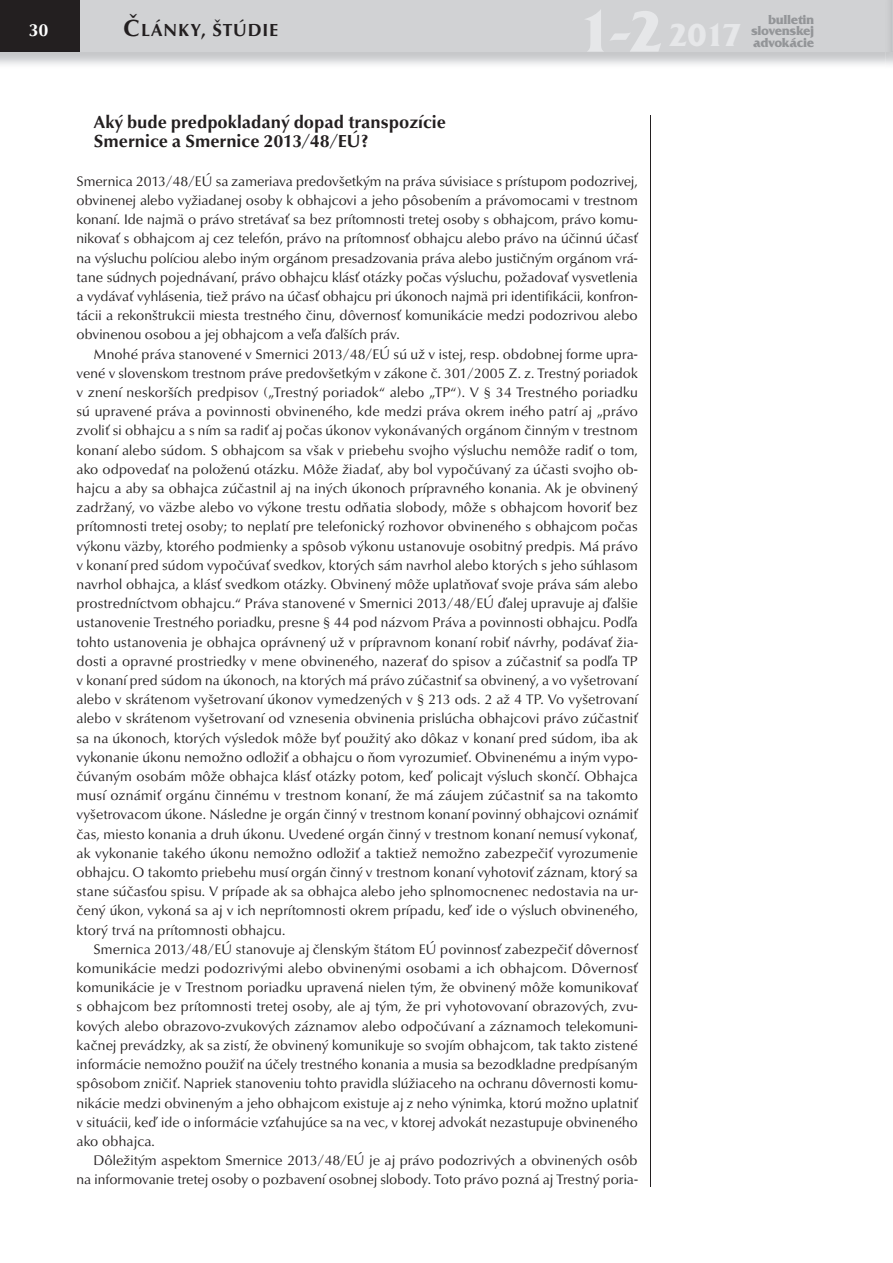
<style>
.page{position:relative;width:893px;height:1263px;background:#fff}
.page>*{position:absolute;margin:0;border:0;box-sizing:border-box;transform-origin:0 0}
.t1{font:700 33px "Friz Qua Itc TEE";color:#e6e7e9}
.t2{font:700 18px/19.2px "URW Classico TEE";color:#231f20}
.t3{font:700 18px "URW Classico TEE";letter-spacing:.05em;color:#231f20}
.t4{font:700 18px "URW Classico TEE";color:#fff}
.t5{font:14.25px/19.2px "URW Classico TEE";letter-spacing:.005em;color:#231f20;text-align:justify}
.t6{font:700 13.5px/11.2px "Friz Qua Itc TEE";letter-spacing:-.025em;color:#939598;text-align:justify}
.s1{font-size:24px}
.s2{font-size:60px}
</style>
<div class="page">
<hr style="left:650px;top:115px;width:1px;height:1071px;background:#231f20">
<div style="left:0;top:0;width:893px;height:52px;background:#d1d2d4"></div>
<div style="left:0;top:0;width:79px;height:52px;background:#231f20"></div>
<p class="t3" style="left:123px;top:22px;width:156px"><span class="s1">Č</span>LÁNKY, ŠTÚDIE</p>
<h1 class="t1" style="left:577px;top:23px;width:166px"><span class="s2">1-2</span> 2017</h1>
<p class="t4" style="left:28px;top:22px;width:22px">30</p>
<p class="t6" style="left:751px;top:15px;width:65px;text-indent:17px">bulletin slovenskej advokácie</p>
<p class="t2" style="left:94px;top:114px;width:354px">Aký bude predpokladaný dopad transpozície<br>Smernice a Smernice 2013/48/EÚ?</p>
<p class="t5" style="left:77px;top:173px;width:563px">Smernica 2013/48/EÚ sa zameriava predovšetkým na práva súvisiace s prístupom podozrivej, obvinenej alebo vyžiadanej osoby k obhajcovi a jeho pôsobením a právomocami v trestnom konaní. Ide najmä o právo stretávať sa bez prítomnosti tretej osoby s obhajcom, právo komu&shy;nikovať s obhajcom aj cez telefón, právo na prítomnosť obhajcu alebo právo na účinnú účasť na výsluchu políciou alebo iným orgánom presadzovania práva alebo justičným orgánom vrá&shy;tane súdnych pojednávaní, právo obhajcu klásť otázky počas výsluchu, požadovať vysvetlenia a vydávať vyhlásenia, tiež právo na účasť obhajcu pri úkonoch najmä pri identifikácii, konfron&shy;tácii a rekonštrukcii miesta trestného činu, dôvernosť komunikácie medzi podozrivou alebo obvinenou osobou a jej obhajcom a veľa ďalších práv.</p>
<p class="t5" style="left:77px;top:346px;width:563px;text-indent:17px">Mnohé práva stanovené v Smernici 2013/48/EÚ sú už v istej, resp. obdobnej forme upra&shy;vené v slovenskom trestnom práve predovšetkým v zákone č. 301/2005 Z. z. Trestný poriadok v znení neskorších predpisov („Trestný poriadok“ alebo „TP“). V § 34 Trestného poriadku sú upravené práva a povinnosti obvineného, kde medzi práva okrem iného patrí aj „právo zvoliť si obhajcu a s ním sa radiť aj počas úkonov vykonávaných orgánom činným v trestnom konaní alebo súdom. S obhajcom sa však v priebehu svojho výsluchu nemôže radiť o tom, ako odpovedať na položenú otázku. Môže žiadať, aby bol vypočúvaný za účasti svojho ob&shy;hajcu a aby sa obhajca zúčastnil aj na iných úkonoch prípravného konania. Ak je obvinený zadržaný, vo väzbe alebo vo výkone trestu odňatia slobody, môže s obhajcom hovoriť bez prítomnosti tretej osoby; to neplatí pre telefonický rozhovor obvineného s obhajcom počas výkonu väzby, ktorého podmienky a spôsob výkonu ustanovuje osobitný predpis. Má právo v konaní pred súdom vypočúvať svedkov, ktorých sám navrhol alebo ktorých s jeho súhlasom navrhol obhajca, a klásť svedkom otázky. Obvinený môže uplatňovať svoje práva sám alebo prostredníctvom obhajcu.“ Práva stanovené v Smernici 2013/48/EÚ ďalej upravuje aj ďalšie ustanovenie Trestného poriadku, presne § 44 pod názvom Práva a povinnosti obhajcu. Podľa tohto ustanovenia je obhajca oprávnený už v prípravnom konaní robiť návrhy, podávať žia&shy;dosti a opravné prostriedky v mene obvineného, nazerať do spisov a zúčastniť sa podľa TP v konaní pred súdom na úkonoch, na ktorých má právo zúčastniť sa obvinený, a vo vyšetrovaní alebo v skrátenom vyšetrovaní úkonov vymedzených v § 213 ods. 2 až 4 TP. Vo vyšetrovaní alebo v skrátenom vyšetrovaní od vznesenia obvinenia prislúcha obhajcovi právo zúčastniť sa na úkonoch, ktorých výsledok môže byť použitý ako dôkaz v konaní pred súdom, iba ak vykonanie úkonu nemožno odložiť a obhajcu o ňom vyrozumieť. Obvinenému a iným vypo&shy;čúvaným osobám môže obhajca klásť otázky potom, keď policajt výsluch skončí. Obhajca musí oznámiť orgánu činnému v trestnom konaní, že má záujem zúčastniť sa na takomto vyšetrovacom úkone. Následne je orgán činný v trestnom konaní povinný obhajcovi oznámiť čas, miesto konania a druh úkonu. Uvedené orgán činný v trestnom konaní nemusí vykonať, ak vykonanie takého úkonu nemožno odložiť a taktiež nemožno zabezpečiť vyrozumenie obhajcu. O takomto priebehu musí orgán činný v trestnom konaní vyhotoviť záznam, ktorý sa stane súčasťou spisu. V prípade ak sa obhajca alebo jeho splnomocnenec nedostavia na ur&shy;čený úkon, vykoná sa aj v ich neprítomnosti okrem prípadu, keď ide o výsluch obvineného, ktorý trvá na prítomnosti obhajcu.</p>
<p class="t5" style="left:77px;top:941px;width:563px;text-indent:17px">Smernica 2013/48/EÚ stanovuje aj členským štátom EÚ povinnosť zabezpečiť dôvernosť komunikácie medzi podozrivými alebo obvinenými osobami a ich obhajcom. Dôvernosť komunikácie je v Trestnom poriadku upravená nielen tým, že obvinený môže komunikovať s obhajcom bez prítomnosti tretej osoby, ale aj tým, že pri vyhotovovaní obrazových, zvu&shy;kových alebo obrazovo-zvukových záznamov alebo odpočúvaní a záznamoch telekomuni&shy;kačnej prevádzky, ak sa zistí, že obvinený komunikuje so svojím obhajcom, tak takto zistené informácie nemožno použiť na účely trestného konania a musia sa bezodkladne predpísaným spôsobom zničiť. Napriek stanoveniu tohto pravidla slúžiaceho na ochranu dôvernosti komu&shy;nikácie medzi obvineným a jeho obhajcom existuje aj z neho výnimka, ktorú možno uplatniť v situácii, keď ide o informácie vzťahujúce sa na vec, v ktorej advokát nezastupuje obvineného ako obhajca.</p>
<p class="t5" style="left:77px;top:1152px;width:563px;text-align:right">Dôležitým aspektom Smernice 2013/48/EÚ je aj právo podozrivých a obvinených osôb na informovanie tretej osoby o pozbavení osobnej slobody. Toto právo pozná aj Trestný poria-</p>
</div>
